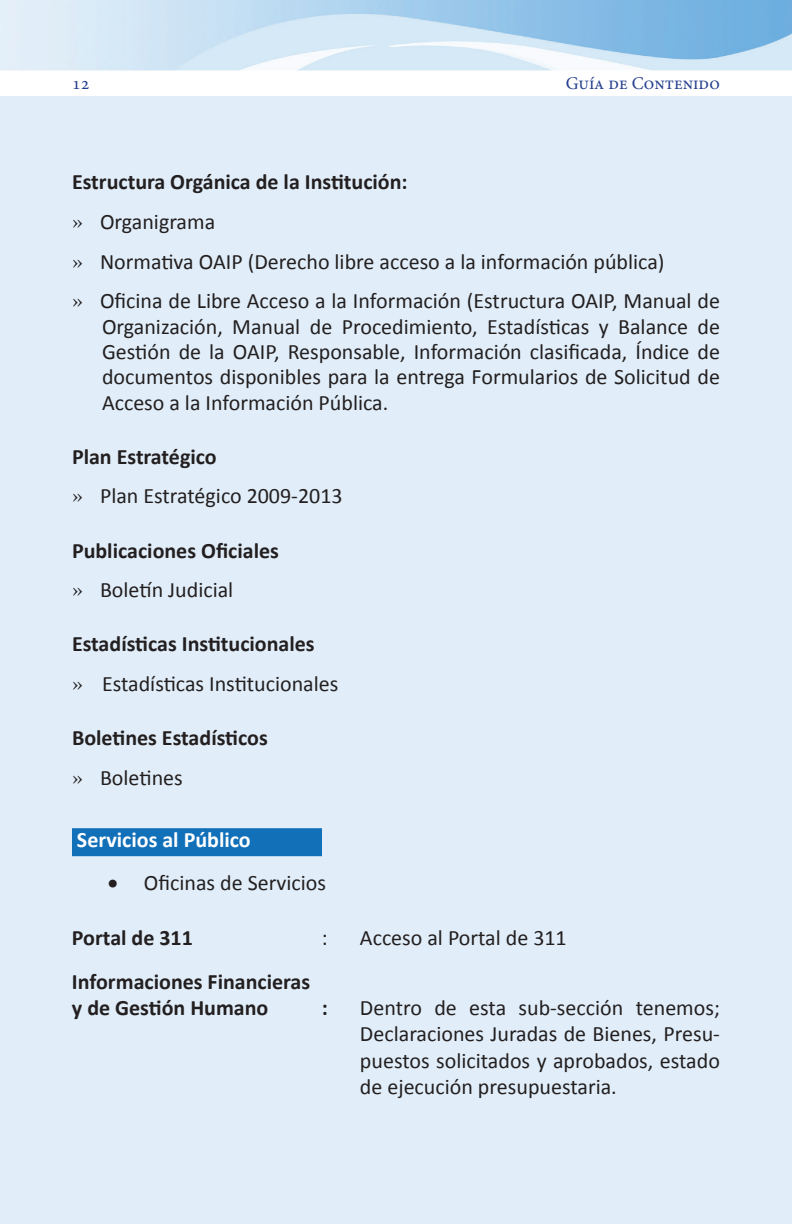
<style>
.page{position:relative;width:792px;height:1224px;background:#e1eef9}
.page>*{position:absolute;margin:0;border:0;box-sizing:border-box;transform-origin:0 0}
.t1{font:22px/39.8px "Calibri";color:#231f20}
.t2{font:700 22px/39.8px "Calibri";color:#231f20}
.t3{font:700 22px "Calibri";color:#fff}
.t4{font:18px "Minion Pro";color:#253f8e}
.s1{font-weight:700}
.s2{font-family:"Book Antiqua"}
.s3{font-family:"Book Antiqua";font-weight:400}
.s4{font-weight:400}
</style>
<div class="page">
<img style="left:0;top:0;width:792px;height:95px">
<div style="left:72px;top:828px;width:250px;height:28px;background:#1270b9"></div>
<p class="t4" style="left:72px;top:71px;width:19px">12</p>
<p class="t4" style="left:566px;top:71px;width:156px">Guía de Contenido</p>
<p class="t1" style="left:72px;top:162px;width:649px"><span class="s1">Estructura Orgánica de la Institución:<br></span><span class="s2">»</span> Organigrama<br><span class="s2">»</span> Normativa OAIP (Derecho libre acceso a la información pública)<br><span class="s2">»</span> Oficina de Libre Acceso a la Información (Estructura OAIP, Manual de</p>
<p class="t1" style="left:102px;top:314px;width:620px;line-height:25.2px;text-align:justify">Organización, Manual de Procedimiento, Estadísticas y Balance de Gestión de la OAIP, Responsable, Información clasificada, Índice de documentos disponibles para la entrega Formularios de Solicitud de Acceso a la Información Pública.</p>
<p class="t1" style="left:72px;top:437px;width:272px"><span class="s1">Plan Estratégico<br></span><span class="s2">»</span> Plan Estratégico 2009-2013</p>
<p class="t2" style="left:72px;top:530px;width:208px">Publicaciones Oficiales <span class="s3">»</span> <span class="s4">Boletín Judicial</span></p>
<p class="t2" style="left:72px;top:624px;width:268px">Estadísticas Institucionales<br><span class="s3">»</span> <span class="s4">Estadísticas Institucionales</span></p>
<p class="t2" style="left:72px;top:718px;width:197px">Boletines Estadísticos <span class="s3">»</span> <span class="s4">Boletines</span></p>
<p class="t3" style="left:77px;top:826px;width:175px">Servicios al Público</p>
<p class="t1" style="left:108px;top:863px;width:220px">• Oficinas de Servicios</p>
<p class="t2" style="left:72px;top:918px;width:122px">Portal de 311</p>
<p class="t1" style="left:322px;top:918px;width:7px">:</p>
<p class="t1" style="left:360px;top:918px;width:208px">Acceso al Portal de 311</p>
<p class="t2" style="left:72px;top:968px;width:240px;line-height:26.4px">Informaciones Financieras y de Gestión Humano</p>
<p class="t2" style="left:322px;top:988px;width:8px">:</p>
<p class="t1" style="left:360px;top:995px;width:361px;line-height:26.4px;text-align:justify">Dentro de esta sub-sección tenemos; Declaraciones Juradas de Bienes, Presu&shy;puestos solicitados y aprobados, estado de ejecución presupuestaria.</p>
</div>
